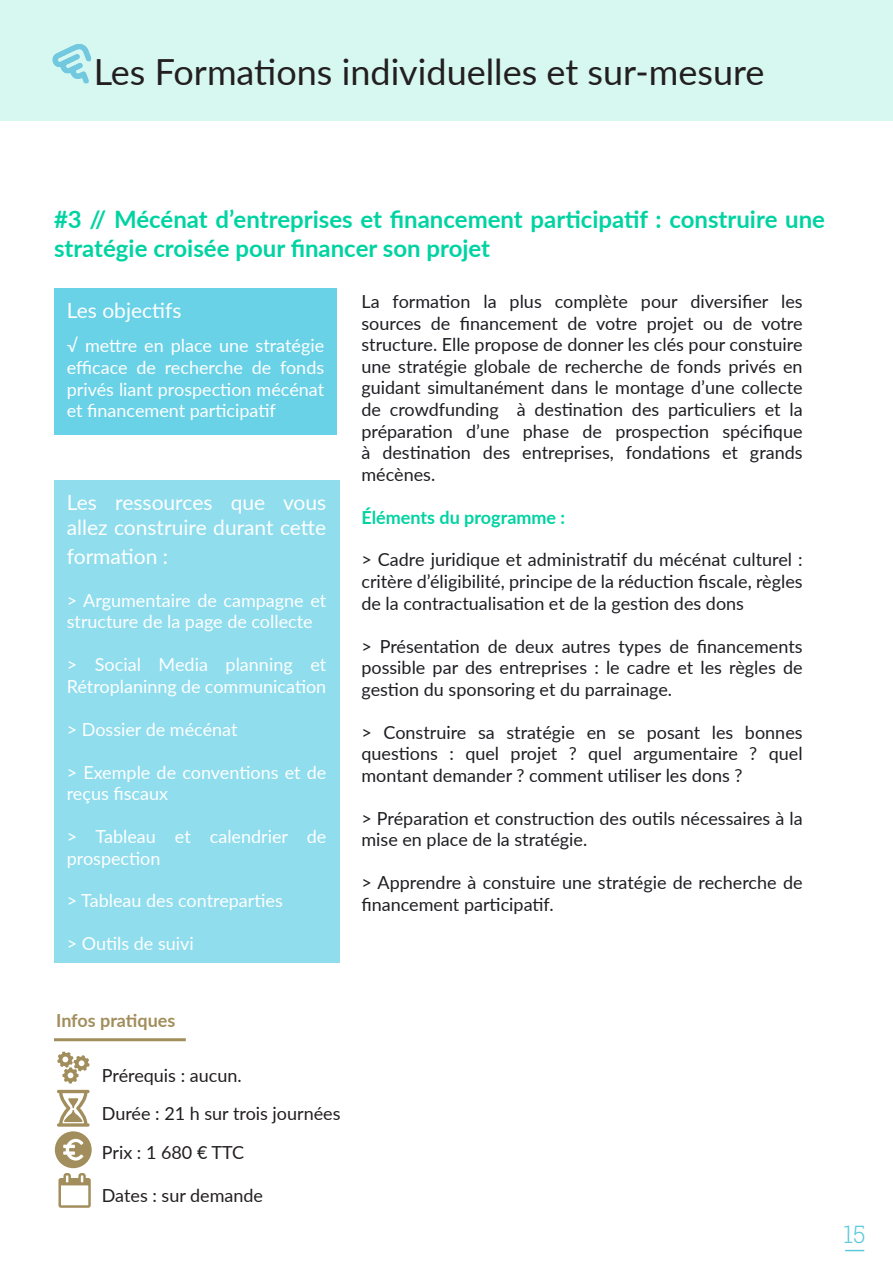
<style>
.page{position:relative;width:893px;height:1263px;background:#fff}
.page>*{position:absolute;margin:0;border:0;box-sizing:border-box;transform-origin:0 0}
.t1{font:36px "Lato";color:#231f20}
.t2{font:700 24px/28.8px "Lato";color:#00d3a2}
.t3{font:300 24px "Roboto Slab";color:#5dc9dd}
.t4{font:21px/25.2px "Lato";color:#fff}
.t5{font:18px/21.6px "Lato";color:#1e1e23;text-align:justify}
.t6{font:18px/21.6px "Lato";color:#fff}
.t7{font:18px "Lato";color:#231f20}
.t8{font:700 18px "Lato";color:#00d3a2}
.t9{font:700 18px "Lato";letter-spacing:-.005em;color:#a28e5c}
</style>
<div class="page">
<svg style="left:845px;top:1250px;width:19px;height:1px"></svg>
<div style="left:1px;top:0;width:892px;height:120px;background:#d6f8f0"></div>
<img style="left:52px;top:44px;width:39px;height:40px">
<div style="left:54px;top:288px;width:283px;height:147px;background:#69d2e7"></div>
<div style="left:54px;top:480px;width:285px;height:483px;background:#8fdded"></div>
<hr style="left:54px;top:1038px;width:132px;height:3px;background:#a28e5c">
<svg style="left:57px;top:1051px;width:33px;height:32px"></svg>
<svg style="left:55px;top:1090px;width:37px;height:118px"></svg>
<p class="t1" style="left:94px;top:46px;width:672px">Les Formations individuelles et sur-mesure</p>
<p class="t2" style="left:54px;top:204px;width:773px">#3 // Mécénat d’entreprises et financement participatif : construire une stratégie croisée pour financer son projet</p>
<p class="t4" style="left:67px;top:297px;width:116px">Les objectifs</p>
<p class="t6" style="left:67px;top:334px;width:259px;text-align:justify">√ mettre en place une stratégie efficace de recherche de fonds privés liant prospection mécénat et financement participatif</p>
<p class="t4" style="left:67px;top:489px;width:261px">Les ressources que vous allez construire durant cette</p>
<p class="t4" style="left:67px;top:543px;width:103px">formation :</p>
<p class="t6" style="left:67px;top:589px;width:261px">&gt; Argumentaire de campagne et structure de la page de collecte</p>
<p class="t6" style="left:67px;top:653px;width:261px">&gt; Social Media planning et<br>Rétroplaninng de communication</p>
<p class="t6" style="left:67px;top:717px;width:172px">&gt; Dossier de mécénat</p>
<p class="t6" style="left:67px;top:760px;width:261px">&gt; Exemple de conventions et de reçus fiscaux</p>
<p class="t6" style="left:67px;top:825px;width:261px">&gt; Tableau et calendrier de prospection</p>
<p class="t6" style="left:67px;top:889px;width:218px">&gt; Tableau des contreparties</p>
<p class="t6" style="left:67px;top:932px;width:129px">&gt; Outils de suivi</p>
<p class="t5" style="left:361px;top:290px;width:443px">La formation la plus complète pour diversifier les sources de financement de votre projet ou de votre structure. Elle propose de donner les clés pour constuire une stratégie globale de recherche de fonds privés en guidant simultanément dans le montage d’une collecte de crowdfunding à destination des particuliers et la préparation d’une phase de prospection spécifique à destination des entreprises, fondations et grands mécènes.</p>
<p class="t8" style="left:361px;top:504px;width:205px">Éléments du programme :</p>
<p class="t5" style="left:361px;top:548px;width:443px">&gt; Cadre juridique et administratif du mécénat culturel : critère d’éligibilité, principe de la réduction fiscale, règles de la contractualisation et de la gestion des dons</p>
<p class="t5" style="left:361px;top:634px;width:443px">&gt; Présentation de deux autres types de financements possible par des entreprises : le cadre et les règles de gestion du sponsoring et du parrainage.</p>
<p class="t5" style="left:361px;top:720px;width:443px">&gt; Construire sa stratégie en se posant les bonnes questions : quel projet ? quel argumentaire ? quel montant demander ? comment utiliser les dons ?</p>
<p class="t5" style="left:361px;top:806px;width:443px">&gt; Préparation et construction des outils nécessaires à la mise en place de la stratégie.</p>
<p class="t5" style="left:361px;top:871px;width:443px">&gt; Apprendre à constuire une stratégie de recherche de financement participatif.</p>
<p class="t9" style="left:56px;top:1007px;width:121px">Infos pratiques</p>
<p class="t7" style="left:102px;top:1062px;width:141px">Prérequis : aucun.</p>
<p class="t7" style="left:102px;top:1101px;width:240px">Durée : 21 h sur trois journées</p>
<p class="t7" style="left:102px;top:1140px;width:144px">Prix : 1 680 € TTC</p>
<p class="t7" style="left:102px;top:1182px;width:163px">Dates : sur demande</p>
<h2 class="t3" style="left:844px;top:1217px;width:24px">15</h2>
</div>
